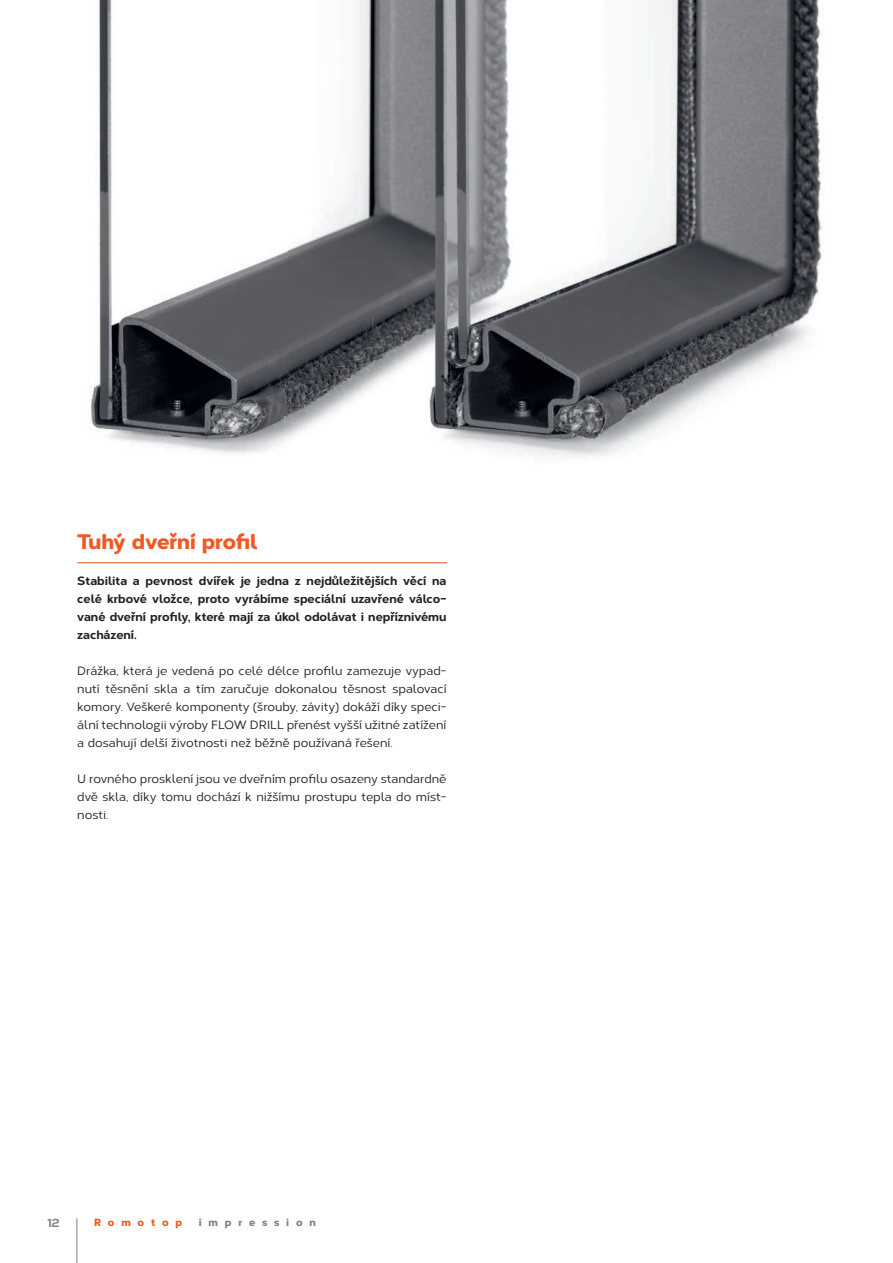
<style>
.page{position:relative;width:893px;height:1263px;background:#fff}
.page>*{position:absolute;margin:0;border:0;box-sizing:border-box;transform-origin:0 0}
.t1{font:800 21px "Corbert";color:#f15921}
.t2{font:500 12px/18px "Corbert";color:#231f20;text-align:justify}
.t3{font:800 12px/18px "Corbert";color:#231f20;text-align:justify}
.t4{font:800 12px "Corbert";color:#808285}
.t5{font:800 10.5px "Corbert";letter-spacing:.65em;color:#808285}
.t6{font:800 10.5px "Corbert";letter-spacing:.65em;color:#f15921}
</style>
<div class="page">
<img style="left:90px;top:0;width:732px;height:457px">
<hr style="left:77px;top:562px;width:370px;height:1px;background:#f15422">
<hr style="left:77px;top:1218px;width:1px;height:45px;background:#808285">
<h1 class="t1" style="left:77px;top:525px;width:182px">Tuhý dveřní profil</h1>
<p class="t3" style="left:77px;top:571px;width:371px">Stabilita a pevnost dvířek je jedna z nejdůležitějších věcí na celé krbové vložce, proto vyrábíme speciální uzavřené válco&shy;vané dveřní profily, které mají za úkol odolávat i nepříznivému zacházení.</p>
<p class="t2" style="left:77px;top:661px;width:371px">Drážka, která je vedená po celé délce profilu zamezuje vypad&shy;nutí těsnění skla a tím zaručuje dokonalou těsnost spalovací komory. Veškeré komponenty (šrouby, závity) dokáží díky speci&shy;ální technologii výroby FLOW DRILL přenést vyšší užitné zatížení a dosahují delší životnosti než běžně používaná řešení.</p>
<p class="t2" style="left:77px;top:769px;width:371px">U rovného prosklení jsou ve dveřním profilu osazeny standardně dvě skla, díky tomu dochází k nižšímu prostupu tepla do míst&shy;nosti.</p>
<p class="t4" style="left:48px;top:1213px;width:13px">12</p>
<p class="t6" style="left:94px;top:1214px;width:89px">Romotop</p>
<p class="t5" style="left:199px;top:1214px;width:119px">impression</p>
</div>
